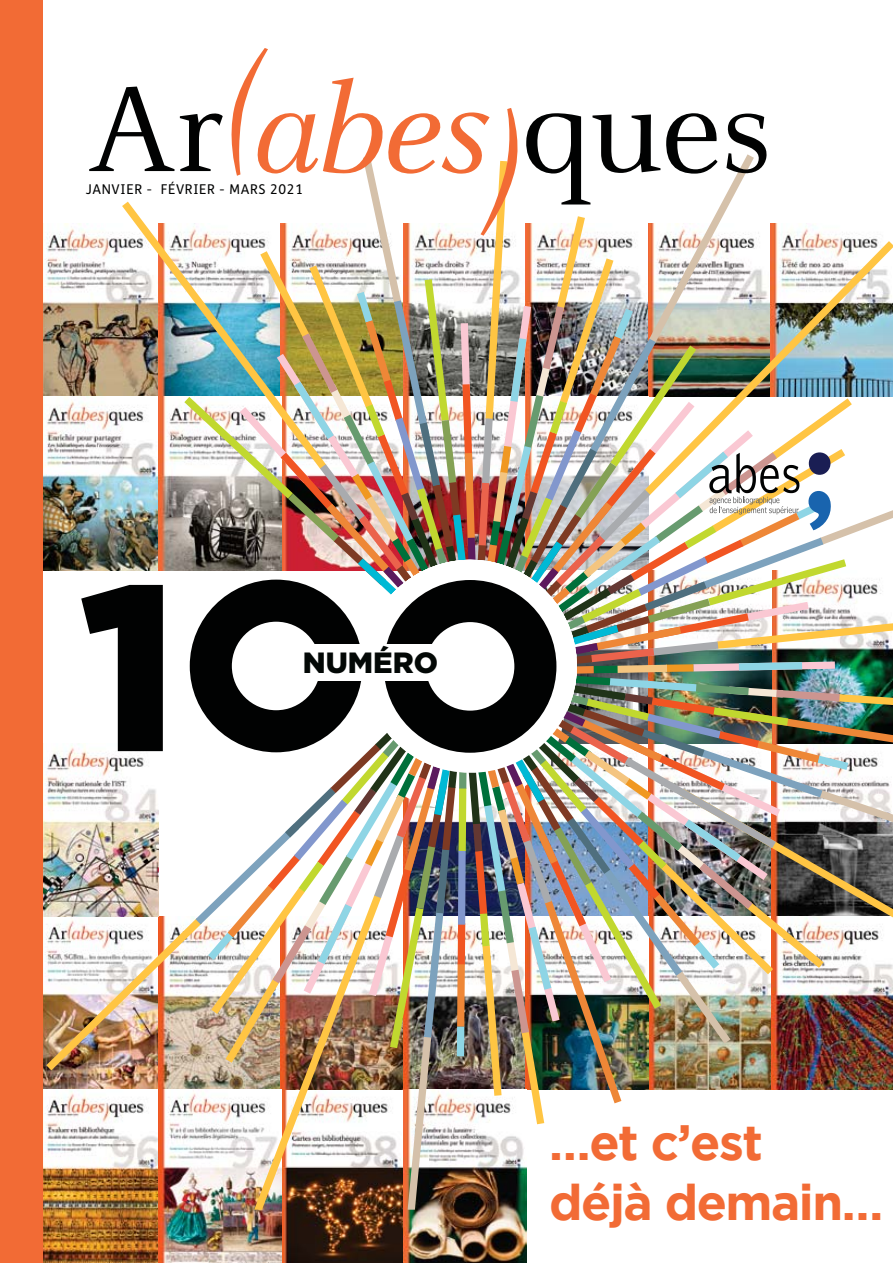
<style>
.page{position:relative;width:893px;height:1263px;background:#fff}
.page>*{position:absolute;margin:0;border:0;box-sizing:border-box;transform-origin:0 0}
.t1{font:134.4px "Celeste";letter-spacing:-.01em;color:#010202}
.t2{font:700 49.5px/60px "Gotham";letter-spacing:-.03em;color:#f26b35}
.t3{font:900 29.25px "Gotham";color:#030806}
.t4{font:13.5px "FS Me";letter-spacing:.05em;color:#010202}
.s1{font-style:italic;color:#f26b35}
</style>
<div class="page">
<img style="left:43px;top:1089px;width:116px;height:173px">
<img style="left:281px;top:1210px;width:245px;height:52px">
<img style="left:159px;top:1210px;width:122px;height:52px">
<div style="left:0;top:0;width:43px;height:1263px;background:#f26b35"></div>
<img style="left:46px;top:154px;width:847px;height:1056px">
<h1 class="t1" style="left:87px;top:65px;width:687px">Ar<sup>(</sup><span class="s1">abes)</span>ques</h1>
<p class="t4" style="left:86px;top:185px;width:219px">JANVIER - FÉVRIER - MARS 2021</p>
<h3 class="t3" style="left:303px;top:652px;width:137px">NUMÉRO</h3>
<h2 class="t2" style="left:549px;top:1117px;width:335px">…et c’est<br>déjà demain…</h2>
</div>
